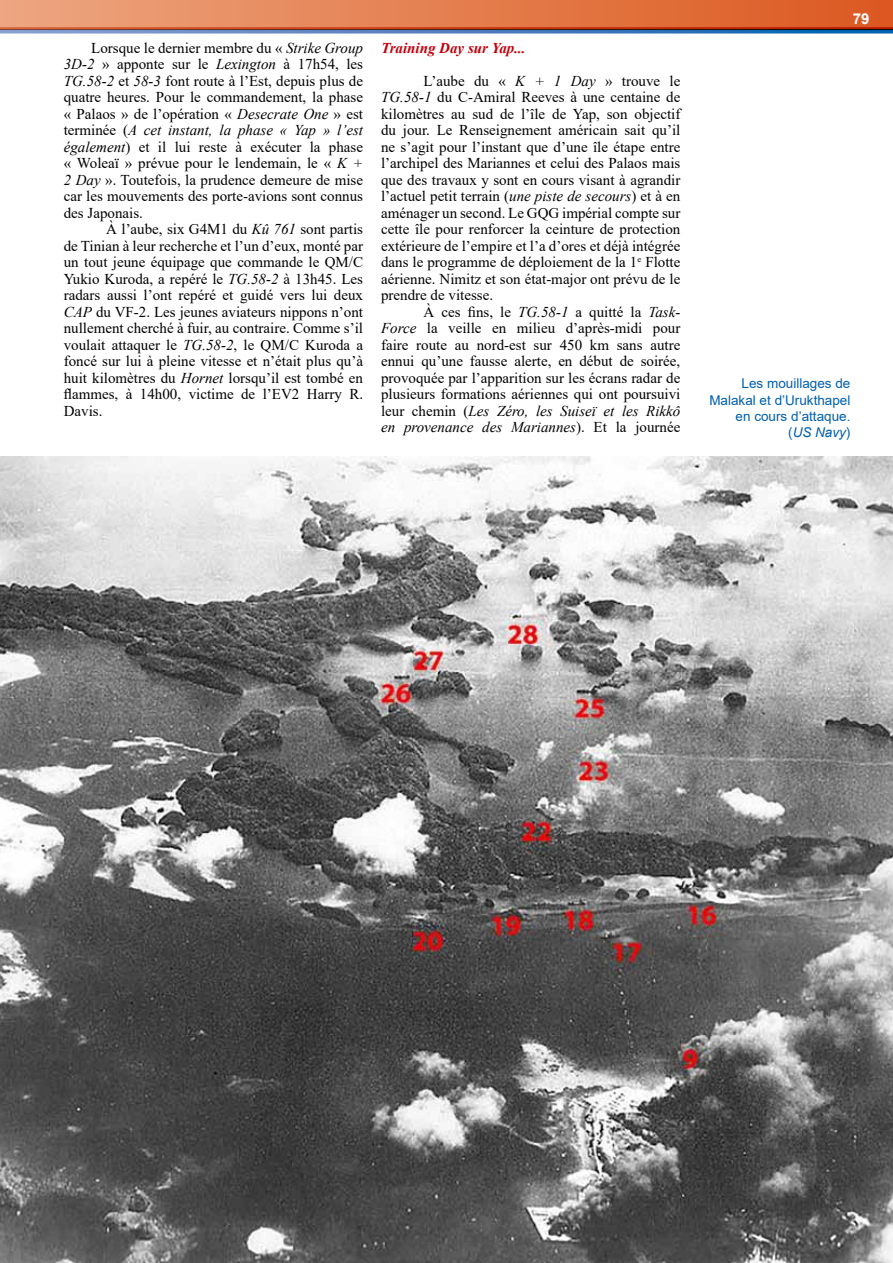
<style>
.page{position:relative;width:893px;height:1263px;background:#fff}
.page>*{position:absolute;margin:0;border:0;box-sizing:border-box;transform-origin:0 0}
.t1{font:15px/16.5px "Times New Roman";color:#000;text-align:justify}
.t2{font:italic 700 15px "Times New Roman";color:#c5000b}
.t3{font:700 15px "Arial";color:#fff}
.t4{font:13.5px/16.2px "Arial";color:#005fae;text-align:right}
.s1{font-style:italic}
</style>
<div class="page">
<img style="left:0;top:456px;width:893px;height:807px">
<div style="left:0;top:0;width:893px;height:29px;background:linear-gradient(to right,#eda680,#dc5820)"></div>
<svg style="left:0;top:29px;width:893px;height:5px;background:#5a78a3"></svg>
<p class="t1" style="left:64px;top:39px;width:301px;text-indent:27px">Lorsque le dernier membre du « <span class="s1">Strike Group 3D-2</span> » apponte sur le <span class="s1">Lexington</span> à 17h54, les <span class="s1">TG.58-2</span> et <span class="s1">58-3</span> font route à l’Est, depuis plus de quatre heures. Pour le commandement, la phase « Palaos » de l’opération « <span class="s1">Desecrate One</span> » est terminée (<span class="s1">A cet instant, la phase « Yap » l’est également</span>) et il lui reste à exécuter la phase « Woleaï » prévue pour le lendemain, le « <span class="s1">K + 2 Day</span> ». Toutefois, la prudence demeure de mise car les mouvements des porte-avions sont connus des Japonais.</p>
<p class="t1" style="left:64px;top:221px;width:301px;text-indent:43px">À l’aube, six G4M1 du <span class="s1">Kû 761</span> sont partis de Tinian à leur recherche et l’un d’eux, monté par un tout jeune équipage que commande le QM/C Yukio Kuroda, a repéré le <span class="s1">TG.58-2</span> à 13h45. Les radars aussi l’ont repéré et guidé vers lui deux <span class="s1">CAP</span> du VF-2. Les jeunes aviateurs nippons n’ont nullement cherché à fuir, au contraire. Comme s’il voulait attaquer le <span class="s1">TG.58-2</span>, le QM/C Kuroda a foncé sur lui à pleine vitesse et n’était plus qu’à huit kilomètres du <span class="s1">Hornet</span> lorsqu’il est tombé en flammes, à 14h00, victime de l’EV2 Harry R.<br>Davis.</p>
<p class="t2" style="left:381px;top:37px;width:146px">Training Day sur Yap...</p>
<p class="t1" style="left:381px;top:72px;width:301px;text-indent:43px">L’aube du « <span class="s1">K + 1 Day</span> » trouve le <span class="s1">TG.58-1</span> du C-Amiral Reeves à une centaine de kilomètres au sud de l’île de Yap, son objectif du jour. Le Renseignement américain sait qu’il ne s’agit pour l’instant que d’une île étape entre l’archipel des Mariannes et celui des Palaos mais que des travaux y sont en cours visant à agrandir l’actuel petit terrain (<span class="s1">une piste de secours</span>) et à en aménager un second. Le GQG impérial compte sur cette île pour renforcer la ceinture de protection extérieure de l’empire et l’a d’ores et déjà intégrée dans le programme de déploiement de la 1<sup>e</sup> Flotte aérienne. Nimitz et son état-major ont prévu de le prendre de vitesse.</p>
<p class="t1" style="left:381px;top:303px;width:301px;text-indent:43px">À ces fins, le <span class="s1">TG.58-1</span> a quitté la <span class="s1">Task-Force</span> la veille en milieu d’après-midi pour faire route au nord-est sur 450 km sans autre ennui qu’une fausse alerte, en début de soirée, provoquée par l’apparition sur les écrans radar de plusieurs formations aériennes qui ont poursuivi leur chemin (<span class="s1">Les Zéro, les Suiseï et les Rikkô en provenance des Mariannes</span>). Et la journée</p>
<p class="t3" style="left:853px;top:8px;width:18px">79</p>
<p class="t4" style="left:709px;top:375px;width:143px">Les mouillages de<br>Malakal et d’Urukthapel en cours d’attaque. (<span class="s1">US Navy</span>)</p>
</div>
